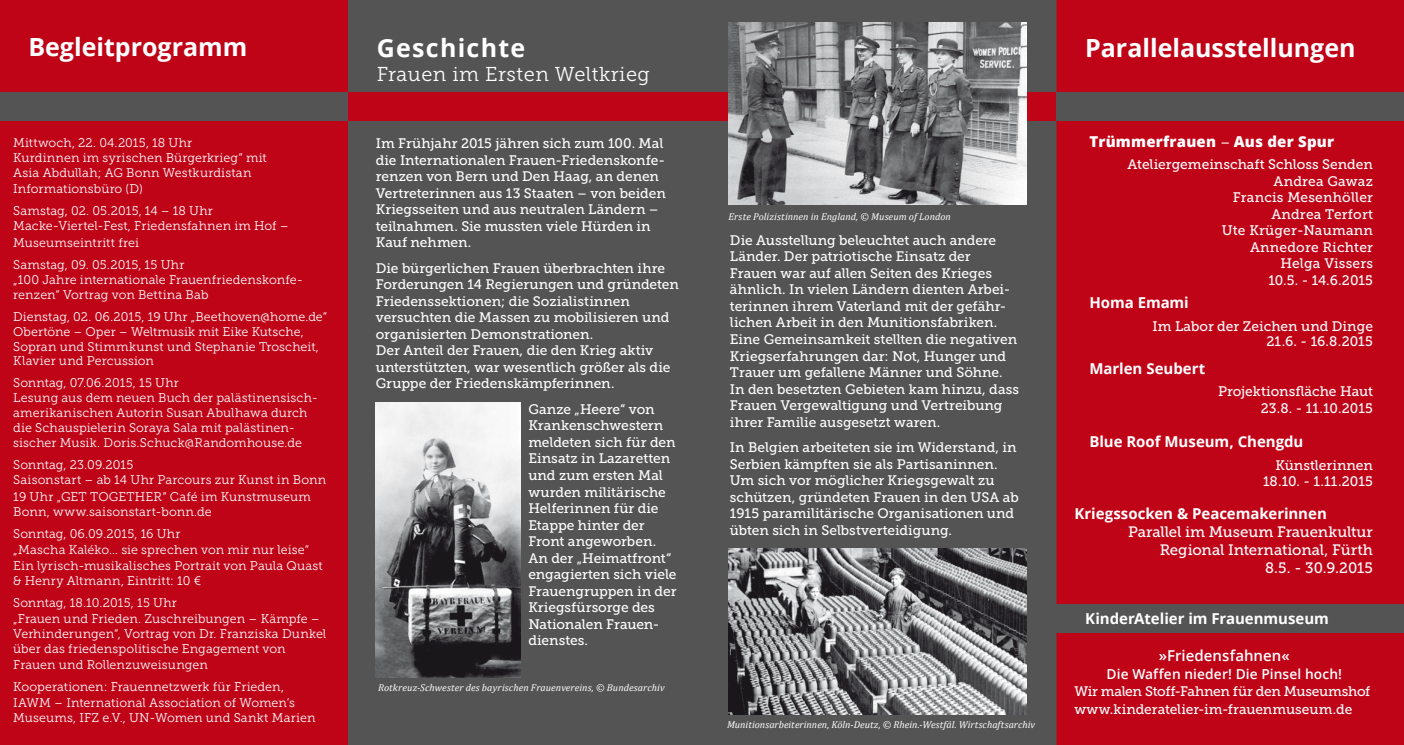
<style>
.page{position:relative;width:1404px;height:745px;background:#fff}
.page>*{position:absolute;margin:0;border:0;box-sizing:border-box;transform-origin:0 0}
.t1{font:700 25px "Open Sans";color:#fff}
.t2{font:700 25px "Open Sans";letter-spacing:.05em;color:#fff}
.t3{font:20px "Museo Slab 300";letter-spacing:.025em;color:#fff}
.t4{font:700 15px "Open Sans";letter-spacing:-.005em;color:#fff}
.t5{font:15px/18px "Museo Slab 500";letter-spacing:-.005em;color:#fff;text-align:right}
.t6{font:800 15px "Open Sans";letter-spacing:.015em;color:#fff}
.t7{font:600 15px "Open Sans";letter-spacing:.005em;color:#fff}
.t8{font:13.75px/16.5px "Museo Slab 500";letter-spacing:-.005em;color:#fff}
.t9{font:600 13.75px "Open Sans";letter-spacing:.005em;color:#fff}
.t10{font:12.5px/15px "Museo Slab 300";letter-spacing:.01em;color:#fff}
.t11{font:italic 10px "Cambria";letter-spacing:.01em;color:#fff}
.s1{font-family:"Museo Slab 500";font-weight:400;font-size:13.75px}
</style>
<div class="page">
<div style="left:1056px;top:0;width:347px;height:744px;background:#c00418"></div>
<div style="left:701px;top:0;width:355px;height:744px;background:#545455"></div>
<div style="left:347px;top:0;width:354px;height:744px;background:#545455"></div>
<div style="left:347px;top:92px;width:354px;height:28px;background:#c00418"></div>
<div style="left:701px;top:92px;width:355px;height:28px;background:#c00418"></div>
<div style="left:1056px;top:92px;width:347px;height:28px;background:#545455"></div>
<div style="left:0;top:0;width:347px;height:744px;background:#c00418"></div>
<div style="left:0;top:92px;width:347px;height:28px;background:#545455"></div>
<div style="left:1056px;top:603px;width:347px;height:29px;background:#545455"></div>
<img style="left:728px;top:23px;width:298px;height:181px">
<img style="left:728px;top:548px;width:298px;height:166px">
<img style="left:375px;top:402px;width:146px;height:275px">
<h1 class="t1" style="left:28px;top:29px;width:220px">Begleitprogramm</h1>
<p class="t10" style="left:13px;top:135px;width:255px">Mittwoch, 22. 04.2015, 18 Uhr<br>Kurdinnen im syrischen Bürgerkrieg“ mit<br>Asia Abdullah; AG Bonn Westkurdistan</p>
<p class="t10" style="left:13px;top:178px;width:201px;line-height:22px">Informationsbüro (D)<br>Samstag, 02. 05.2015, 14 – 18 Uhr</p>
<p class="t10" style="left:13px;top:218px;width:277px;line-height:16.2px">Macke-Viertel-Fest, Friedensfahnen im Hof –<br>Museumseintritt frei</p>
<p class="t10" style="left:13px;top:257px;width:291px">Samstag, 09. 05.2015, 15 Uhr<br>„100 Jahre internationale Frauenfriedenskonfe&shy;renzen“ Vortrag von Bettina Bab</p>
<p class="t10" style="left:13px;top:309px;width:315px">Dienstag, 02. 06.2015, 19 Uhr „Beethoven@home.de“ Obertöne – Oper – Weltmusik mit Eike Kutsche, Sopran und Stimmkunst und Stephanie Troscheit, Klavier und Percussion</p>
<p class="t10" style="left:13px;top:375px;width:306px">Sonntag, 07.06.2015, 15 Uhr<br>Lesung aus dem neuen Buch der palästinensisch&shy;amerikanischen Autorin Susan Abulhawa durch die Schauspielerin Soraya Sala mit palästinen&shy;sischer Musik. Doris.Schuck@Randomhouse.de</p>
<p class="t10" style="left:13px;top:457px;width:314px">Sonntag, 23.09.2015<br>Saisonstart – ab 14 Uhr Parcours zur Kunst in Bonn</p>
<p class="t10" style="left:13px;top:488px;width:299px">19 Uhr „GET TOGETHER“ Café im Kunstmuseum<br>Bonn, www.saisonstart-bonn.de</p>
<p class="t10" style="left:13px;top:525px;width:311px;line-height:16.2px">Sonntag, 06.09.2015, 16 Uhr<br>„Mascha Kaléko… sie sprechen von mir nur leise“<br>Ein lyrisch-musikalisches Portrait von Paula Quast</p>
<p class="t10" style="left:13px;top:569px;width:189px;line-height:22px">&amp; Henry Altmann, Eintritt: 10 €<br>Sonntag, 18.10.2015, 15 Uhr</p>
<p class="t10" style="left:13px;top:611px;width:314px">„Frauen und Frieden. Zuschreibungen – Kämpfe – Verhinderungen“, Vortrag von Dr. Franziska Dunkel über das friedenspolitische Engagement von Frauen und Rollenzuweisungen</p>
<p class="t10" style="left:13px;top:677px;width:283px;line-height:16.2px">Kooperationen: Frauennetzwerk für Frieden,<br>IAWM – International Association of Women’s</p>
<p class="t10" style="left:13px;top:709px;width:304px">Museums, IFZ e.V., UN-Women und Sankt Marien</p>
<h1 class="t2" style="left:377px;top:30px;width:150px">Geschichte</h1>
<h2 class="t3" style="left:377px;top:63px;width:274px">Frauen im Ersten Weltkrieg</h2>
<p class="t8" style="left:376px;top:135px;width:291px">Im Frühjahr 2015 jähren sich zum 100. Mal die Internationalen Frauen-Friedenskonfe&shy;renzen von Bern und Den Haag, an denen Vertreterinnen aus 13 Staaten – von beiden Kriegsseiten und aus neutralen Ländern – teilnahmen. Sie mussten viele Hürden in Kauf nehmen.</p>
<p class="t8" style="left:376px;top:259px;width:304px">Die bürgerlichen Frauen überbrachten ihre Forderungen 14 Regierungen und gründeten Friedenssektionen; die Sozialistinnen versuchten die Massen zu mobilisieren und organisierten Demonstrationen.<br>Der Anteil der Frauen, die den Krieg aktiv unterstützten, war wesentlich größer als die Gruppe der Friedenskämpferinnen.</p>
<p class="t8" style="left:528px;top:401px;width:150px">Ganze „Heere“ von<br>Krankenschwestern meldeten sich für den<br>Einsatz in Lazaretten und zum ersten Mal wurden militärische<br>Helferinnen für die<br>Etappe hinter der<br>Front angeworben.<br>An der „Heimatfront“ engagierten sich viele<br>Frauengruppen in der<br>Kriegsfürsorge des<br>Nationalen Frauen&shy;dienstes.</p>
<p class="t11" style="left:378px;top:680px;width:288px">Rotkreuz-Schwester des bayrischen Frauenvereins, © Bundesarchiv</p>
<p class="t11" style="left:728px;top:210px;width:224px">Erste Polizistinnen in England, © Museum of London</p>
<p class="t8" style="left:730px;top:232px;width:290px">Die Ausstellung beleuchtet auch andere Länder. Der patriotische Einsatz der Frauen war auf allen Seiten des Krieges ähnlich. In vielen Ländern dienten Arbei&shy;terinnen ihrem Vaterland mit der gefähr&shy;lichen Arbeit in den Munitionsfabriken.<br>Eine Gemeinsamkeit stellten die negativen Kriegserfahrungen dar: Not, Hunger und Trauer um gefallene Männer und Söhne.<br>In den besetzten Gebieten kam hinzu, dass Frauen Vergewaltigung und Vertreibung ihrer Familie ausgesetzt waren.</p>
<p class="t8" style="left:730px;top:439px;width:290px">In Belgien arbeiteten sie im Widerstand, in Serbien kämpften sie als Partisaninnen.<br>Um sich vor möglicher Kriegsgewalt zu schützen, gründeten Frauen in den USA ab 1915 paramilitärische Organisationen und übten sich in Selbstverteidigung.</p>
<p class="t11" style="left:727px;top:716px;width:309px">Munitionsarbeiterinnen, Köln-Deutz, © Rhein.-Westfäl. Wirtschaftsarchiv</p>
<h1 class="t1" style="left:1085px;top:30px;width:272px">Parallelausstellungen</h1>
<p class="t6" style="left:1089px;top:130px;width:246px">Trümmerfrauen <span class="s1">–</span> Aus der Spur</p>
<p class="t8" style="left:1127px;top:156px;width:247px;text-align:right">Ateliergemeinschaft Schloss Senden<br>Andrea Gawaz<br>Francis Mesenhöller<br>Andrea Terfort<br>Ute Krüger-Naumann<br>Annedore Richter<br>Helga Vissers<br>10.5. - 14.6.2015</p>
<p class="t4" style="left:1089px;top:292px;width:101px">Homa Emami</p>
<p class="t8" style="left:1152px;top:318px;width:222px;line-height:15px;text-align:right">Im Labor der Zeichen und Dinge<br>21.6. - 16.8.2015</p>
<p class="t4" style="left:1089px;top:357px;width:118px">Marlen Seubert</p>
<p class="t8" style="left:1217px;top:383px;width:156px;text-align:right">Projektionsfläche Haut<br>23.8. - 11.10.2015</p>
<p class="t4" style="left:1089px;top:431px;width:215px">Blue Roof Museum, Chengdu</p>
<p class="t8" style="left:1262px;top:456px;width:111px;text-align:right">Künstlerinnen<br>18.10. - 1.11.2015</p>
<p class="t4" style="left:1074px;top:502px;width:254px">Kriegssocken &amp; Peacemakerinnen</p>
<p class="t5" style="left:1127px;top:522px;width:246px">Parallel im Museum Frauenkultur<br>Regional International, Fürth<br>8.5. - 30.9.2015</p>
<p class="t4" style="left:1085px;top:607px;width:245px">KinderAtelier im Frauenmuseum</p>
<p class="t7" style="left:1158px;top:644px;width:132px">»Friedensfahnen«</p>
<p class="t9" style="left:1106px;top:663px;width:237px">Die Waffen nieder! Die Pinsel hoch!</p>
<p class="t8" style="left:1074px;top:682px;width:297px;line-height:17.8px">Wir malen Stoff-Fahnen für den Museumshof www.kinderatelier-im-frauenmuseum.de</p>
</div>
